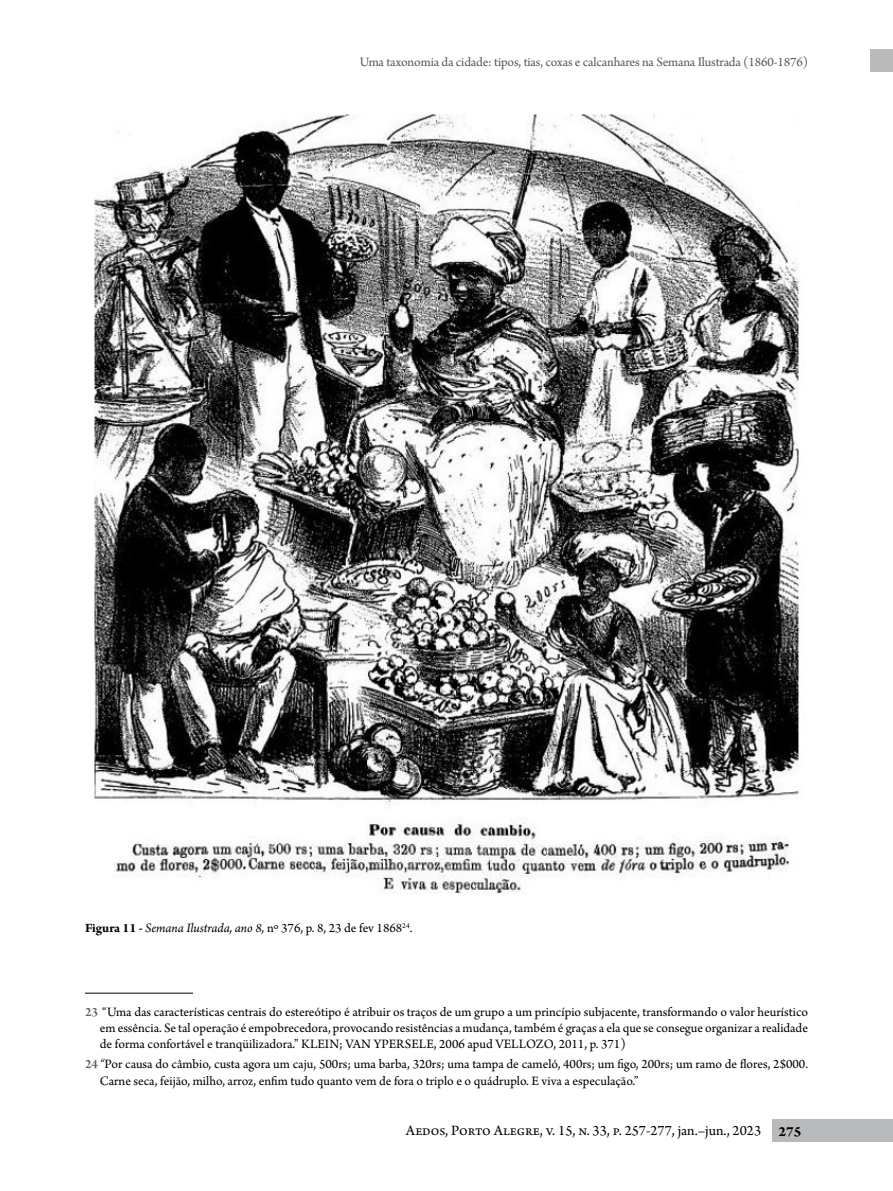
<style>
.page{position:relative;width:893px;height:1191px;background:#fff}
.page>*{position:absolute;margin:0;border:0;box-sizing:border-box;transform-origin:0 0}
.t1{font:15px "Arno Pro";color:#000}
.t2{font:13.5px/16.2px "Arno Pro";color:#000;text-align:justify}
.t3{font:13.5px "Arno Pro";letter-spacing:-.01em;color:#58595b}
.s1{font-weight:700}
.s2{font-style:italic}
.s3{font-family:"Arno Pro Smbd Subhead";color:#58595b}
</style>
<div class="page">
<div style="left:772px;top:1119px;width:121px;height:23px;background:#b8babc"></div>
<div style="left:870px;top:49px;width:23px;height:23px;background:#b8babc"></div>
<img style="left:94px;top:114px;width:705px;height:779px">
<hr style="left:85px;top:993px;width:108px;height:1px;background:#000">
<p class="t3" style="left:360px;top:54px;width:450px">Uma taxonomia da cidade: tipos, tias, coxas e calcanhares na Semana Ilustrada (1860-1876)</p>
<p class="t2" style="left:85px;top:920px;width:329px"><span class="s1">Figura 11 -</span> <span class="s2">Semana Ilustrada, ano 8,</span> nº 376, p. 8, 23 de fev 1868<sup>24</sup>.</p>
<p class="t2" style="left:100px;top:1004px;width:710px;text-indent:-15px"><span class="s3">23</span> “Uma das características centrais do estereótipo é atribuir os traços de um grupo a um princípio subjacente, transformando o valor heurístico em essência. Se tal operação é empobrecedora, provocando resistências a mudança, também é graças a ela que se consegue organizar a realidade de forma confortável e tranqüilizadora.” KLEIN; VAN YPERSELE, 2006 apud VELLOZO, 2011, p. 371)</p>
<p class="t2" style="left:100px;top:1057px;width:710px;text-indent:-15px"><span class="s3">24</span> <span class="s2">“</span>Por causa do câmbio, custa agora um caju, 500rs; uma barba, 320rs; uma tampa de cameló, 400rs; um figo, 200rs; um ramo de flores, 2$000.<br>Carne seca, feijão, milho, arroz, enfim tudo quanto vem de fora o triplo e o quádruplo. E viva a especulação.”</p>
<p class="t1" style="left:406px;top:1122px;width:397px">Aedos, Porto Alegre, v. 15, n. 33, p. 257-277, jan.–jun., 2023 <span class="s1">275</span></p>
</div>
